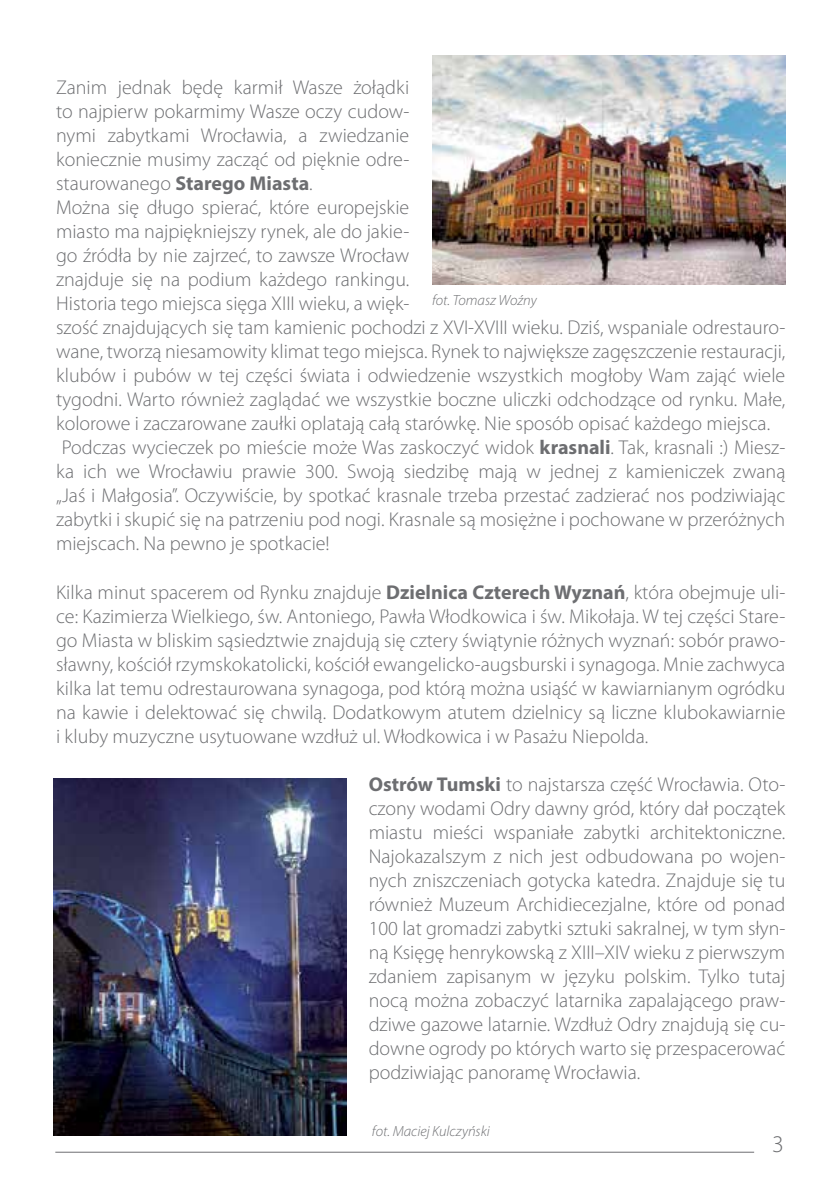
<style>
.page{position:relative;width:840px;height:1191px;background:#fff}
.page>*{position:absolute;margin:0;border:0;box-sizing:border-box;transform-origin:0 0}
.t1{font:300 24px "Myriad Pro";color:#6d6e71}
.t2{font:300 20px/24px "Myriad Pro";color:#6d6e71;text-align:justify}
.t3{font:italic 300 14.8px "Myriad Pro";color:#6d6e71}
.s1{font-weight:700}
</style>
<div class="page">
<hr style="left:55px;top:1151px;width:698px;height:1px;background:#6d6e71">
<img style="left:432px;top:55px;width:352px;height:230px">
<img style="left:54px;top:778px;width:292px;height:357px">
<p class="t2" style="left:56px;top:76px;width:730px;text-align:left">Zanim jednak będę karmił Wasze żołądki<br>to najpierw pokarmimy Wasze oczy cudow-<br>nymi zabytkami Wrocławia, a zwiedzanie<br>koniecznie musimy zacząć od pięknie odre-<br>staurowanego <span class="s1">Starego Miasta</span>.<br>Można się długo spierać, które europejskie<br>miasto ma najpiękniejszy rynek, ale do jakie-<br>go źródła by nie zajrzeć, to zawsze Wrocław<br>znajduje się na podium każdego rankingu.<br>Historia tego miejsca sięga XIII wieku, a więk-<br>szość znajdujących się tam kamienic pochodzi z XVI-XVIII wieku. Dziś, wspaniale odrestauro&shy;wane, tworzą niesamowity klimat tego miejsca. Rynek to największe zagęszczenie restauracji, klubów i pubów w tej części świata i odwiedzenie wszystkich mogłoby Wam zająć wiele tygodni. Warto również zaglądać we wszystkie boczne uliczki odchodzące od rynku. Małe, kolorowe i zaczarowane zaułki oplatają całą starówkę. Nie sposób opisać każdego miejsca.<br>Podczas wycieczek po mieście może Was zaskoczyć widok <span class="s1">krasnali</span>. Tak, krasnali :) Miesz&shy;ka ich we Wrocławiu prawie 300. Swoją siedzibę mają w jednej z kamieniczek zwaną „Jaś i Małgosia”. Oczywiście, by spotkać krasnale trzeba przestać zadzierać nos podziwiając zabytki i skupić się na patrzeniu pod nogi. Krasnale są mosiężne i pochowane w przeróżnych miejscach. Na pewno je spotkacie!</p>
<p class="t2" style="left:56px;top:580px;width:730px">Kilka minut spacerem od Rynku znajduje <span class="s1">Dzielnica Czterech Wyznań</span>, która obejmuje uli&shy;ce: Kazimierza Wielkiego, św. Antoniego, Pawła Włodkowica i św. Mikołaja. W tej części Stare&shy;go Miasta w bliskim sąsiedztwie znajdują się cztery świątynie różnych wyznań: sobór prawo&shy;sławny, kościół rzymskokatolicki, kościół ewangelicko-augsburski i synagoga. Mnie zachwyca kilka lat temu odrestaurowana synagoga, pod którą można usiąść w kawiarnianym ogródku na kawie i delektować się chwilą. Dodatkowym atutem dzielnicy są liczne klubokawiarnie i kluby muzyczne usytuowane wzdłuż ul. Włodkowica i w Pasażu Niepolda.</p>
<p class="t2" style="left:368px;top:772px;width:418px"><span class="s1">Ostrów Tumski</span> to najstarsza część Wrocławia. Oto&shy;czony wodami Odry dawny gród, który dał początek miastu mieści wspaniałe zabytki architektoniczne.<br>Najokazalszym z nich jest odbudowana po wojen&shy;nych zniszczeniach gotycka katedra. Znajduje się tu również Muzeum Archidiecezjalne, które od ponad 100 lat gromadzi zabytki sztuki sakralnej, w tym słyn&shy;ną Księgę henrykowską z XIII–XIV wieku z pierwszym zdaniem zapisanym w języku polskim. Tylko tutaj nocą można zobaczyć latarnika zapalającego praw&shy;dziwe gazowe latarnie. Wzdłuż Odry znajdują się cu&shy;downe ogrody po których warto się przespacerować podziwiając panoramę Wrocławia.</p>
<p class="t3" style="left:432px;top:292px;width:106px">fot. Tomasz Woźny</p>
<p class="t3" style="left:371px;top:1123px;width:119px">fot. Maciej Kulczyński</p>
<p class="t1" style="left:771px;top:1130px;width:13px">3</p>
</div>
